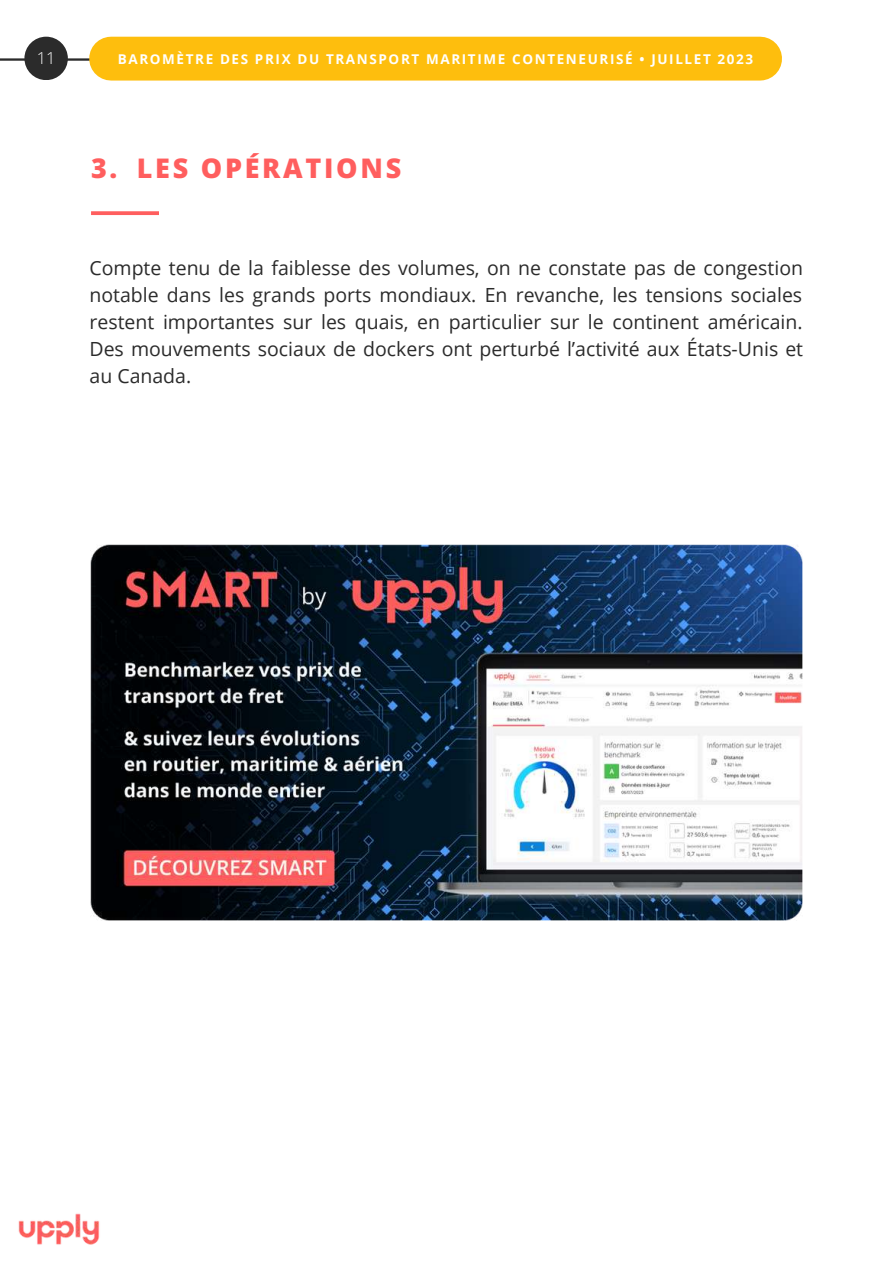
<style>
.page{position:relative;width:893px;height:1264px;background:#fff}
.page>*{position:absolute;margin:0;border:0;box-sizing:border-box;transform-origin:0 0}
.t1{font:800 27px "Open Sans";letter-spacing:.1em;color:#ff5e5e}
.t2{font:19.5px/27px "Open Sans";color:#2b2b2b;text-align:justify}
.t3{font:300 16.5px "Open Sans";color:#fff}
.t4{font:700 13.5px "Open Sans";letter-spacing:.12em;color:#fff}
</style>
<div class="page">
<img style="left:18px;top:1213px;width:82px;height:32px">
<svg style="left:91px;top:211px;width:68px;height:4px"></svg>
<svg style="left:0;top:58px;width:111px;height:3px"></svg>
<div style="left:24px;top:37px;width:44px;height:43px;background:#2b2b2b;border-radius:50%"></div>
<div style="left:111px;top:37px;width:649px;height:44px;background:#febe0d"></div>
<img style="left:90px;top:544px;width:712px;height:376px">
<p class="t3" style="left:37px;top:46px;width:20px">11</p>
<p class="t4" style="left:118px;top:49px;width:637px">BAROMÈTRE DES PRIX DU TRANSPORT MARITIME CONTENEURISÉ • JUILLET 2023</p>
<h1 class="t1" style="left:91px;top:149px;width:312px">3. LES OPÉRATIONS</h1>
<p class="t2" style="left:89px;top:254px;width:715px">Compte tenu de la faiblesse des volumes, on ne constate pas de congestion notable dans les grands ports mondiaux. En revanche, les tensions sociales restent importantes sur les quais, en particulier sur le continent américain.<br>Des mouvements sociaux de dockers ont perturbé l’activité aux États-Unis et au Canada.</p>
</div>
